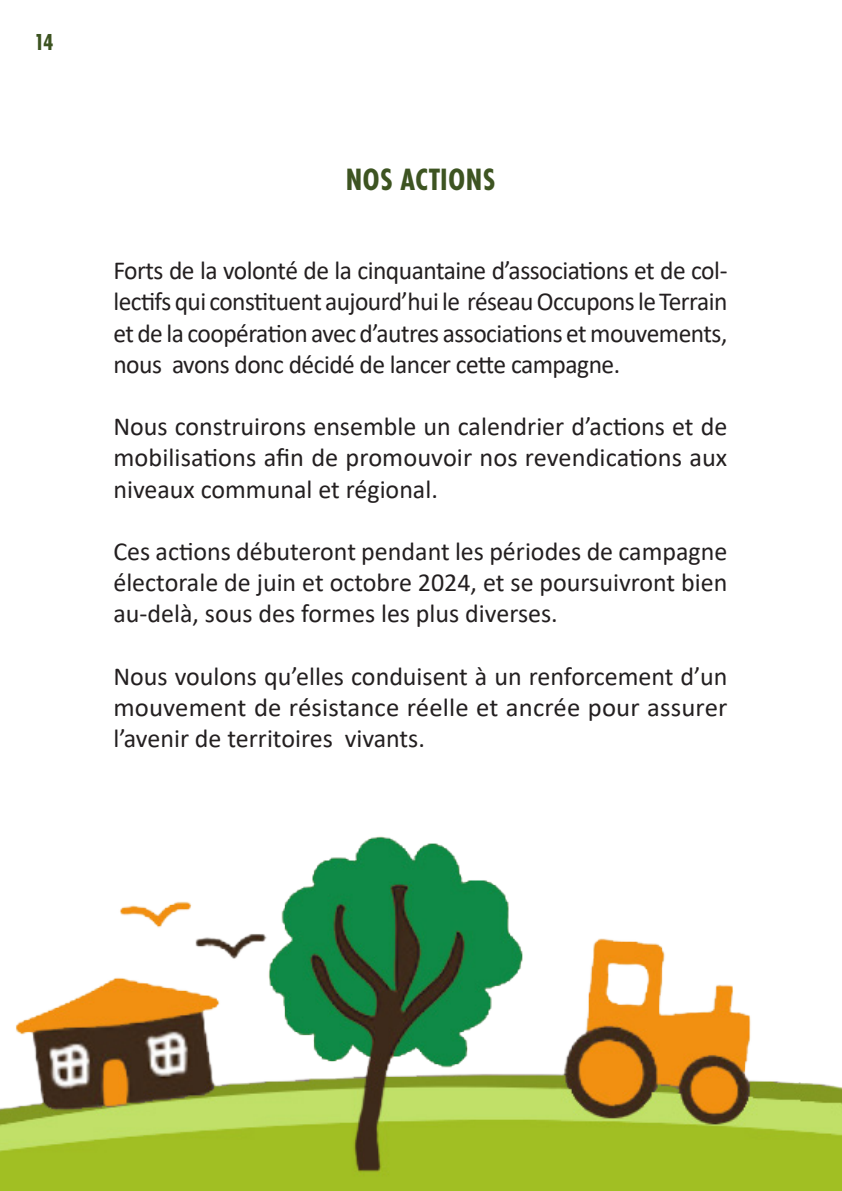
<style>
.page{position:relative;width:842px;height:1191px;background:#fff}
.page>*{position:absolute;margin:0;border:0;box-sizing:border-box;transform-origin:0 0}
.t1{font:700 32px "Futura PT Cond";letter-spacing:.01em;color:#3d5421}
.t2{font:26px/31.2px "Calibri";color:#231f20;text-align:justify}
.t3{font:700 24px "Futura PT Cond";color:#3d5421}
</style>
<div class="page">
<img style="left:0;top:836px;width:842px;height:355px">
<p class="t3" style="left:34px;top:28px;width:21px">14</p>
<p class="t1" style="left:346px;top:161px;width:151px">NOS ACTIONS</p>
<p class="t2" style="left:113px;top:254px;width:615px">Forts de la volonté de la cinquantaine d’associations et de col&shy;lectifs qui constituent aujourd’hui le réseau Occupons le Terrain et de la coopération avec d’autres associations et mouvements, nous avons donc décidé de lancer cette campagne.</p>
<p class="t2" style="left:113px;top:410px;width:615px">Nous construirons ensemble un calendrier d’actions et de mobilisations afin de promouvoir nos revendications aux niveaux communal et régional.</p>
<p class="t2" style="left:113px;top:535px;width:615px">Ces actions débuteront pendant les périodes de campagne électorale de juin et octobre 2024, et se poursuivront bien au-delà, sous des formes les plus diverses.</p>
<p class="t2" style="left:113px;top:660px;width:615px">Nous voulons qu’elles conduisent à un renforcement d’un mouvement de résistance réelle et ancrée pour assurer l’avenir de territoires vivants.</p>
</div>
